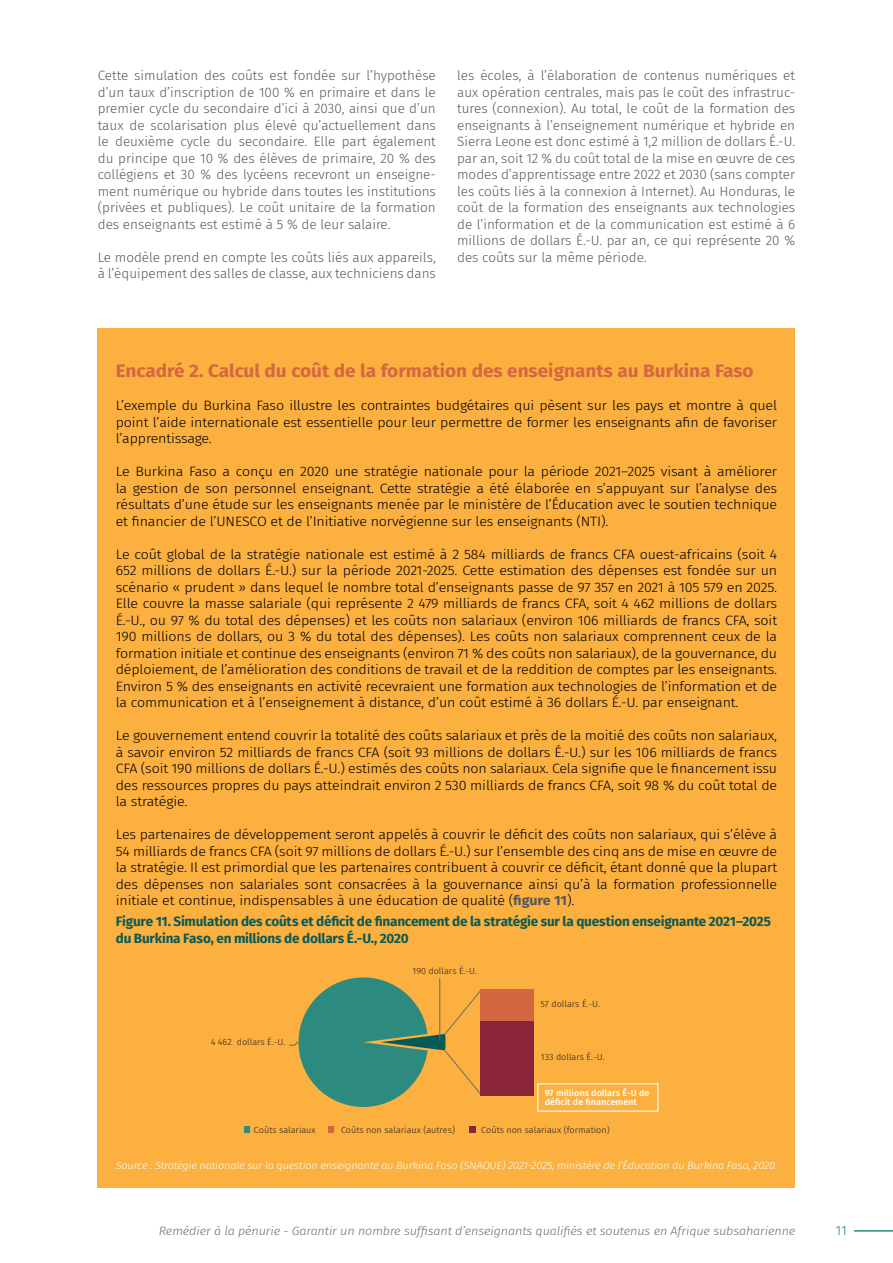
<style>
.page{position:relative;width:893px;height:1263px;background:#fff}
.page>*{position:absolute;margin:0;border:0;box-sizing:border-box;transform-origin:0 0}
.t1{font:700 18px "Fira Sans";color:#d46742;scale:1.06 1}
.t2{font:300 13.5px/16.5px "Fira Sans";letter-spacing:-.01em;color:#000;text-align:justify;scale:1.06 1}
.t3{font:300 13.5px/16.5px "Fira Sans";color:#57585a;text-align:justify}
.t4{font:700 13.5px/16.5px "Fira Sans";letter-spacing:-.015em;color:#0c5a55}
.t5{font:300 13.5px "Fira Sans";color:#27887a;scale:1.06 1}
.t6{font:italic 300 12px "Fira Sans";letter-spacing:-.01em;color:#6c6d70;scale:1.06 1}
.t7{font:italic 300 10.5px "Fira Sans";letter-spacing:-.02em;color:#fff;scale:1.06 1}
.t8{font:300 8.85px "Fira Sans";color:#231f20}
.t9{font:500 8.85px/9px "Fira Sans";color:#fff}
.s1{font-weight:700;color:#57585a}
</style>
<div class="page">
<div style="left:98px;top:328px;width:697px;height:859px;background:#fbb03f"></div>
<div style="left:481px;top:989px;width:53px;height:32px;background:#d46742"></div>
<div style="left:481px;top:1021px;width:53px;height:74px;background:#892439"></div>
<svg style="left:289px;top:977px;width:193px;height:130px"></svg>
<svg style="left:244px;top:1126px;width:5px;height:7px"></svg>
<svg style="left:329px;top:1126px;width:5px;height:7px"></svg>
<div style="left:469px;top:1126px;width:7px;height:7px;background:#892439"></div>
<div style="left:537px;top:1083px;width:121px;height:29px;border:1px solid #fff"></div>
<hr style="left:439px;top:978px;width:1px;height:63px;background:#67676a">
<hr style="left:854px;top:1230px;width:39px;height:1px;background:#27887a">
<p class="t3" style="left:98px;top:67px;width:340px">Cette simulation des coûts est fondée sur l’hypothèse d’un taux d’inscription de 100 % en primaire et dans le premier cycle du secondaire d’ici à 2030, ainsi que d’un taux de scolarisation plus élevé qu’actuellement dans le deuxième cycle du secondaire. Elle part également du principe que 10 % des élèves de primaire, 20 % des collégiens et 30 % des lycéens recevront un enseigne&shy;ment numérique ou hybride dans toutes les institutions (privées et publiques). Le coût unitaire de la formation des enseignants est estimé à 5 % de leur salaire.</p>
<p class="t3" style="left:98px;top:249px;width:340px">Le modèle prend en compte les coûts liés aux appareils, à l’équipement des salles de classe, aux techniciens dans</p>
<p class="t3" style="left:457px;top:67px;width:340px">les écoles, à l’élaboration de contenus numériques et aux opération centrales, mais pas le coût des infrastruc&shy;tures (connexion). Au total, le coût de la formation des enseignants à l’enseignement numérique et hybride en Sierra Leone est donc estimé à 1,2 million de dollars É.-U. par an, soit 12 % du coût total de la mise en œuvre de ces modes d’apprentissage entre 2022 et 2030 (sans compter les coûts liés à la connexion à Internet). Au Honduras, le coût de la formation des enseignants aux technologies de l’information et de la communication est estimé à 6 millions de dollars É.-U. par an, ce qui représente 20 % des coûts sur la même période.</p>
<h1 class="t1" style="left:116px;top:356px;width:603px">Encadré 2. Calcul du coût de la formation des enseignants au Burkina Faso</h1>
<p class="t2" style="left:116px;top:397px;width:625px">L’exemple du Burkina Faso illustre les contraintes budgétaires qui pèsent sur les pays et montre à quel point l’aide internationale est essentielle pour leur permettre de former les enseignants afin de favoriser l’apprentissage.</p>
<p class="t2" style="left:116px;top:463px;width:625px">Le Burkina Faso a conçu en 2020 une stratégie nationale pour la période 2021–2025 visant à améliorer la gestion de son personnel enseignant. Cette stratégie a été élaborée en s’appuyant sur l’analyse des résultats d’une étude sur les enseignants menée par le ministère de l’Éducation avec le soutien technique et financier de l’UNESCO et de l’Initiative norvégienne sur les enseignants (NTI).</p>
<p class="t2" style="left:116px;top:546px;width:625px">Le coût global de la stratégie nationale est estimé à 2 584 milliards de francs CFA ouest-africains (soit 4<br>652 millions de dollars É.-U.) sur la période 2021-2025. Cette estimation des dépenses est fondée sur un scénario « prudent » dans lequel le nombre total d’enseignants passe de 97 357 en 2021 à 105 579 en 2025.<br>Elle couvre la masse salariale (qui représente 2 479 milliards de francs CFA, soit 4 462 millions de dollars É.-U., ou 97 % du total des dépenses) et les coûts non salariaux (environ 106 milliards de francs CFA, soit 190 millions de dollars, ou 3 % du total des dépenses). Les coûts non salariaux comprennent ceux de la formation initiale et continue des enseignants (environ 71 % des coûts non salariaux), de la gouvernance, du déploiement, de l’amélioration des conditions de travail et de la reddition de comptes par les enseignants.<br>Environ 5 % des enseignants en activité recevraient une formation aux technologies de l’information et de la communication et à l’enseignement à distance, d’un coût estimé à 36 dollars É.-U. par enseignant.</p>
<p class="t2" style="left:116px;top:727px;width:625px">Le gouvernement entend couvrir la totalité des coûts salariaux et près de la moitié des coûts non salariaux, à savoir environ 52 milliards de francs CFA (soit 93 millions de dollars É.-U.) sur les 106 milliards de francs CFA (soit 190 millions de dollars É.-U.) estimés des coûts non salariaux. Cela signifie que le financement issu des ressources propres du pays atteindrait environ 2 530 milliards de francs CFA, soit 98 % du coût total de la stratégie.</p>
<p class="t2" style="left:116px;top:826px;width:625px">Les partenaires de développement seront appelés à couvrir le déficit des coûts non salariaux, qui s’élève à 54 milliards de francs CFA (soit 97 millions de dollars É.-U.) sur l’ensemble des cinq ans de mise en œuvre de la stratégie. Il est primordial que les partenaires contribuent à couvrir ce déficit, étant donné que la plupart des dépenses non salariales sont consacrées à la gouvernance ainsi qu’à la formation professionnelle initiale et continue, indispensables à une éducation de qualité (<span class="s1">figure 11</span>).</p>
<p class="t4" style="left:116px;top:912px;width:657px">Figure 11. Simulation des coûts et déficit de financement de la stratégie sur la question enseignante 2021–2025 du Burkina Faso, en millions de dollars É.-U., 2020</p>
<p class="t8" style="left:211px;top:1035px;width:76px">4 462 dollars É.-U.</p>
<p class="t8" style="left:413px;top:965px;width:66px">190 dollars É.-U.</p>
<p class="t8" style="left:541px;top:998px;width:61px">57 dollars É.-U.</p>
<p class="t8" style="left:541px;top:1051px;width:65px">133 dollars É.-U.</p>
<p class="t9" style="left:545px;top:1087px;width:106px">97 millions dollars É-U de déficit de financement</p>
<p class="t8" style="left:254px;top:1123px;width:63px">Coûts salariaux</p>
<p class="t8" style="left:341px;top:1123px;width:115px">Coûts non salariaux (autres)</p>
<p class="t8" style="left:481px;top:1123px;width:130px">Coûts non salariaux (formation)</p>
<p class="t7" style="left:116px;top:1158px;width:625px">Source : Stratégie nationale sur la question enseignante au Burkina Faso (SNAQUE) 2021-2025, ministère de l’Éducation du Burkina Faso, 2020.</p>
<p class="t6" style="left:159px;top:1223px;width:602px">Remédier à la pénurie - Garantir un nombre suffisant d’enseignants qualifiés et soutenus en Afrique subsaharienne</p>
<p class="t5" style="left:835px;top:1221px;width:12px">11</p>
</div>
